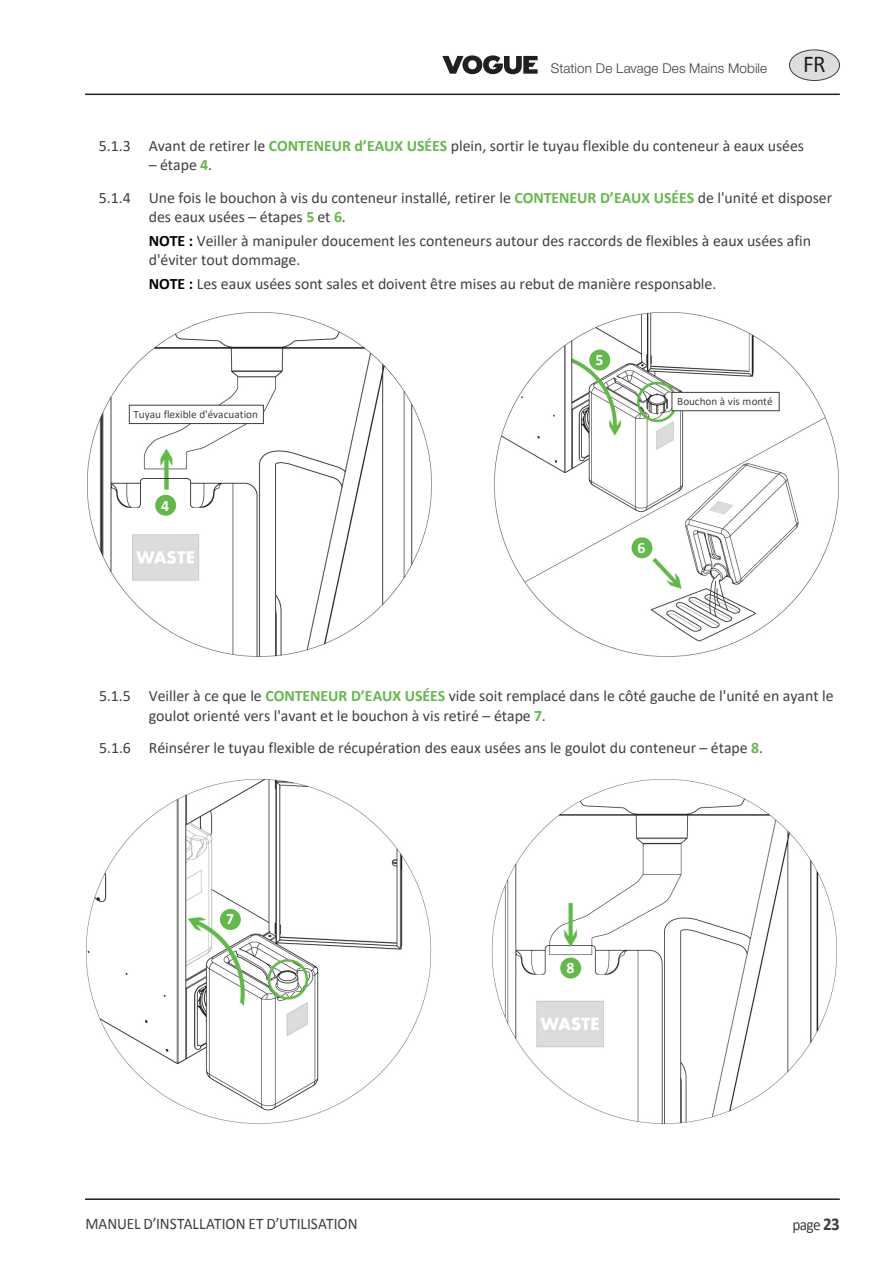
<style>
.page{position:relative;width:893px;height:1263px;background:#fff}
.page>*{position:absolute;margin:0;border:0;box-sizing:border-box;transform-origin:0 0}
.t1{font:24.3px "Calibri";color:#231f20;scale:.95 1}
.t2{font:16.2px "Calibri";color:#3e3e3f;scale:.95 1}
.t3{font:15.9px/32.7px "Calibri";letter-spacing:-.005em;color:#404040}
.t4{font:700 15.9px "Calibri";color:#fff}
.t5{font:300 13.5px "Helvetica Neue LT Std";letter-spacing:.01em;color:#3e3e3f}
.t6{font:11.1px "Calibri";letter-spacing:-.005em;color:#404040}
.s1{font-weight:700;color:#63b94a}
.s2{font-weight:700;color:#000}
.s3{font-weight:700;font-size:18px}
</style>
<div class="page">
<hr style="left:85px;top:94px;width:755px;height:1px;background:#231f20">
<hr style="left:85px;top:1198px;width:755px;height:2px;background:#231f20">
<svg style="left:442px;top:55px;width:96px;height:19px"></svg>
<div style="left:789px;top:50px;width:50px;height:30px;background:#dcdddf;border-radius:50%"></div>
<div style="left:789px;top:50px;width:51px;height:31px;border:1px solid #3e3e3f;border-radius:50%"></div>
<img style="left:87px;top:312px;width:752px;height:345px">
<img style="left:87px;top:779px;width:750px;height:344px">
<div style="left:129px;top:405px;width:134px;height:18px;background:#fff"></div>
<div style="left:129px;top:405px;width:135px;height:19px;border:1px solid #404040"></div>
<img style="left:123px;top:408px;width:152px;height:35px">
<div style="left:672px;top:392px;width:107px;height:19px;background:#fff"></div>
<div style="left:672px;top:392px;width:107px;height:19px;border:1px solid #404040"></div>
<img style="left:210px;top:909px;width:41px;height:24px">
<div style="left:560px;top:957px;width:21px;height:21px;background:#63b94a;border-radius:50%"></div>
<div style="left:155px;top:495px;width:21px;height:21px;background:#63b94a;border-radius:50%"></div>
<div style="left:589px;top:350px;width:21px;height:20px;background:#63b94a;border-radius:50%"></div>
<div style="left:631px;top:537px;width:21px;height:21px;background:#63b94a;border-radius:50%"></div>
<p class="t5" style="left:551px;top:60px;width:218px">Station De Lavage Des Mains Mobile</p>
<h1 class="t1" style="left:803px;top:47px;width:25px">FR</h1>
<p class="t3" style="left:99px;top:129px;width:707px">5.1.3 Avant de retirer le <span class="s1">CONTENEUR d’EAUX USÉES</span> plein, sortir le tuyau flexible du conteneur à eaux usées</p>
<p class="t3" style="left:99px;top:148px;width:735px;text-indent:50px">– étape <span class="s1">4</span>.<br>5.1.4 Une fois le bouchon à vis du conteneur installé, retirer le <span class="s1">CONTENEUR D’EAUX USÉES</span> de l'unité et disposer</p>
<p class="t3" style="left:149px;top:205px;width:664px;line-height:23.4px">des eaux usées – étapes <span class="s1">5</span> et <span class="s1">6</span>.<br><span class="s2">NOTE :</span> Veiller à manipuler doucement les conteneurs autour des raccords de flexibles à eaux usées afin</p>
<p class="t3" style="left:149px;top:248px;width:569px;line-height:23.7px">d'éviter tout dommage.<br><span class="s2">NOTE :</span> Les eaux usées sont sales et doivent être mises au rebut de manière responsable.</p>
<p class="t6" style="left:134px;top:407px;width:126px">Tuyau flexible d'évacuation</p>
<p class="t4" style="left:161px;top:494px;width:10px">4</p>
<p class="t4" style="left:595px;top:349px;width:10px">5</p>
<p class="t6" style="left:677px;top:394px;width:97px">Bouchon à vis monté</p>
<p class="t4" style="left:638px;top:536px;width:10px">6</p>
<p class="t3" style="left:149px;top:686px;width:686px;line-height:19.5px;text-indent:-50px">5.1.5 Veiller à ce que le <span class="s1">CONTENEUR D’EAUX USÉES</span> vide soit remplacé dans le côté gauche de l'unité en ayant le goulot orienté vers l'avant et le bouchon à vis retiré – étape <span class="s1">7</span>.</p>
<p class="t3" style="left:99px;top:731px;width:665px">5.1.6 Réinsérer le tuyau flexible de récupération des eaux usées ans le goulot du conteneur – étape <span class="s1">8</span>.</p>
<p class="t4" style="left:226px;top:908px;width:10px">7</p>
<p class="t2" style="left:85px;top:1212px;width:288px">MANUEL D’INSTALLATION ET D’UTILISATION</p>
<p class="t4" style="left:566px;top:956px;width:10px">8</p>
<p class="t2" style="left:792px;top:1213px;width:51px">page <span class="s3">23</span></p>
</div>
